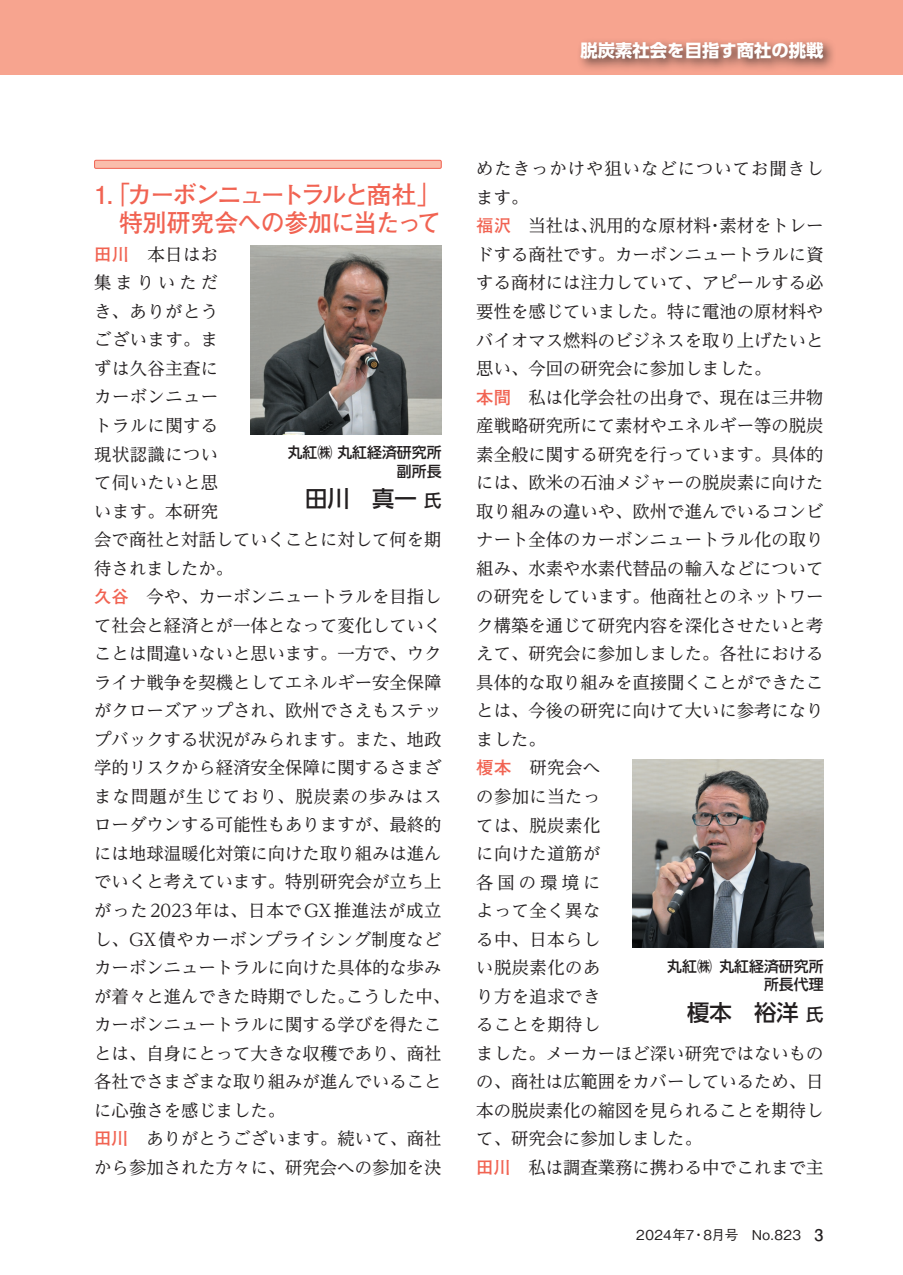
<style>
.page{position:relative;width:903px;height:1275px;background:#fff}
.page>*{position:absolute;margin:0;border:0;box-sizing:border-box;transform-origin:0 0}
.t1{font:700 24.85px/28.5px "Futo Go B101 Pr 6 N";letter-spacing:-.07em;color:#f16352;text-align:right}
.t2{font:500 22.4px "UD Shin Go Pr 6 N";color:#231f20}
.t3{font:17.32px/28.5px "UD Reimin Pr 6 N";color:#231f20}
.t4{font:700 17.32px "UD Shin Go Pr 6 N";color:#fff}
.t5{font:500 14.88px/18.6px "UD Shin Go Pr 6 N";color:#231f20;text-align:right}
.t6{font:500 13.65px "Gothic BBB Pr 6 N";letter-spacing:.025em;color:#231f20}
.s1{font-family:"Futo Go B101 Pr 6 N";font-weight:700;color:#f16352}
.s2{font-size:17.32px}
.s3{font-family:"Futo Go B101 Pr 6 N";font-weight:700;font-size:16.1px}
</style>
<div class="page">
<div style="left:0;top:0;width:903px;height:74px;background:#f7a48f"></div>
<div style="left:95px;top:160px;width:346px;height:8px;background:#fabdab"></div>
<div style="left:94px;top:160px;width:347px;height:9px;border:1px solid #f16352"></div>
<div style="left:576px;top:37px;width:260px;height:35px;background:#231f20;opacity:.75"></div>
<img style="left:251px;top:246px;width:190px;height:188px">
<img style="left:632px;top:759px;width:191px;height:188px">
<p class="t4" style="left:580px;top:36px;width:245px">脱炭素社会を目指す商社の挑戦</p>
<h1 class="t1" style="left:94px;top:179px;width:349px">1.「カーボンニュートラルと商社」特別研究会への参加に当たって</h1>
<p class="t3" style="left:94px;top:239px;width:357px"><span class="s1">田川　</span>本日はお<br>集まりいただ<br>き、ありがとう<br>ございます。ま<br>ずは久谷主査に<br>カーボンニュー<br>トラルに関する<br>現状認識につい<br>て伺いたいと思<br>います。本研究<br>会で商社と対話していくことに対して何を期待されましたか。<br><span class="s1">久谷　</span>今や、カーボンニュートラルを目指して社会と経済とが一体となって変化していくことは間違いないと思います。一方で、ウクライナ戦争を契機としてエネルギー安全保障がクローズアップされ、欧州でさえもステップバックする状況がみられます。また、地政学的リスクから経済安全保障に関するさまざまな問題が生じており、脱炭素の歩みはスローダウンする可能性もありますが、最終的には地球温暖化対策に向けた取り組みは進んでいくと考えています。特別研究会が立ち上がった2023年は、日本でGX推進法が成立し、GX債やカーボンプライシング制度などカーボンニュートラルに向けた具体的な歩みが着々と進んできた時期でした。こうした中、カーボンニュートラルに関する学びを得たことは、自身にとって大きな収穫であり、商社各社でさまざまな取り組みが進んでいることに心強さを感じました。<br><span class="s1">田川　</span>ありがとうございます。続いて、商社から参加された方々に、研究会への参加を決</p>
<p class="t5" style="left:288px;top:443px;width:155px">丸紅㈱丸紅経済研究所副所長</p>
<p class="t2" style="left:305px;top:480px;width:138px">田川　真一<span class="s2">氏</span></p>
<p class="t3" style="left:476px;top:154px;width:349px">めたきっかけや狙いなどについてお聞きします。<br><span class="s1">福沢　</span>当社は、汎用的な原材料・素材をトレードする商社です。カーボンニュートラルに資する商材には注力していて、アピールする必要性を感じていました。特に電池の原材料やバイオマス燃料のビジネスを取り上げたいと思い、今回の研究会に参加しました。<br><span class="s1">本間　</span>私は化学会社の出身で、現在は三井物産戦略研究所にて素材やエネルギー等の脱炭素全般に関する研究を行っています。具体的には、欧米の石油メジャーの脱炭素に向けた取り組みの違いや、欧州で進んでいるコンビナート全体のカーボンニュートラル化の取り組み、水素や水素代替品の輸入などについての研究をしています。他商社とのネットワーク構築を通じて研究内容を深化させたいと考えて、研究会に参加しました。各社における具体的な取り組みを直接聞くことができたことは、今後の研究に向けて大いに参考になりました。<br><span class="s1">榎本　</span>研究会へ<br>の参加に当たっ<br>ては、脱炭素化<br>に向けた道筋が<br>各国の環境に<br>よって全く異な<br>る中、日本らし<br>い脱炭素化のあ<br>り方を追求でき<br>ることを期待し<br>ました。メーカーほど深い研究ではないものの、商社は広範囲をカバーしているため、日本の脱炭素化の縮図を見られることを期待して、研究会に参加しました。<br><span class="s1">田川　</span>私は調査業務に携わる中でこれまで主</p>
<p class="t5" style="left:667px;top:956px;width:158px">丸紅㈱ 丸紅経済研究所所長代理</p>
<p class="t2" style="left:687px;top:994px;width:138px">榎本　裕洋<span class="s2">氏</span></p>
<p class="t6" style="left:636px;top:1224px;width:189px">2024年7・8月号　No.823　<span class="s3">3</span></p>
</div>
